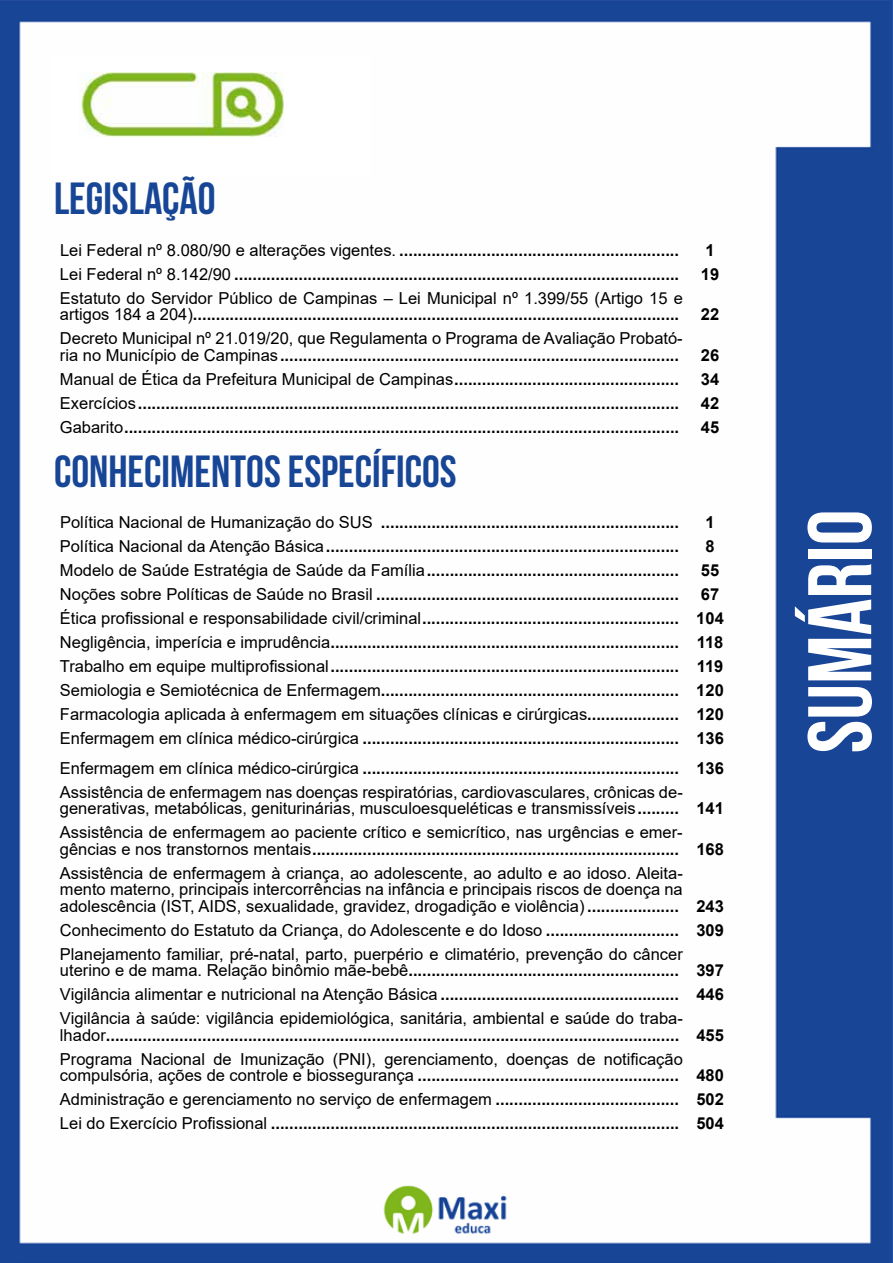
<style>
.page{position:relative;width:893px;height:1263px;background:#fff}
.page>*{position:absolute;margin:0;border:0;box-sizing:border-box;transform-origin:0 0}
.t1{font:700 90px "Bebas Neue";color:#fff}
.t2{font:700 45px "Bebas Neue";color:#184696}
.t3{font:700 16.5px/24px "Arial";color:#000}
.t4{font:16.5px/24px "Arial";color:#000}
.s1{font-weight:400}
.s2{font-weight:700}
</style>
<div class="page">
<img style="left:0;top:0;width:893px;height:1263px">
<div style="left:53px;top:55px;width:317px;height:121px;background:#fff"></div>
<img style="left:81px;top:72px;width:202px;height:64px">
<h2 class="t2" style="left:54px;top:174px;width:163px">LEGISLAÇÃO</h2>
<p class="t3" style="left:60px;top:238px;width:621px"><span class="s1">Lei Federal nº 8.080/90 e alterações vigentes.</span> .............................................................</p>
<p class="t3" style="left:705px;top:238px;width:11px">1</p>
<p class="t3" style="left:60px;top:262px;width:621px"><span class="s1">Lei Federal nº 8.142/90</span> .................................................................................................</p>
<p class="t3" style="left:701px;top:262px;width:20px">19</p>
<p class="t3" style="left:60px;top:290px;width:624px;line-height:16.5px"><span class="s1">Estatuto do Servidor Público de Campinas – Lei Municipal nº 1.399/55 (Artigo 15 e artigos 184 a 204)</span>..........................................................................................................</p>
<p class="t3" style="left:701px;top:302px;width:20px">22</p>
<p class="t4" style="left:60px;top:330px;width:624px;line-height:16.5px">Decreto Municipal nº 21.019/20, que Regulamenta o Programa de Avaliação Probató&shy;ria no Município de Campinas<span class="s2">.......................................................................................</span></p>
<p class="t3" style="left:701px;top:343px;width:20px">26</p>
<p class="t3" style="left:60px;top:367px;width:620px"><span class="s1">Manual de Ética da Prefeitura Municipal de Campinas</span>.................................................</p>
<p class="t3" style="left:701px;top:367px;width:20px">34</p>
<p class="t3" style="left:60px;top:391px;width:621px"><span class="s1">Exercícios</span>......................................................................................................................</p>
<p class="t3" style="left:701px;top:391px;width:20px">42</p>
<p class="t3" style="left:60px;top:415px;width:621px"><span class="s1">Gabarito</span>.........................................................................................................................</p>
<p class="t3" style="left:701px;top:415px;width:20px">45</p>
<h2 class="t2" style="left:54px;top:446px;width:404px">CONHECIMENTOS ESPECÍFICOS</h2>
<p class="t3" style="left:60px;top:510px;width:621px"><span class="s1">Política Nacional de Humanização do SUS</span> .................................................................</p>
<p class="t3" style="left:705px;top:510px;width:11px">1</p>
<p class="t3" style="left:60px;top:534px;width:621px"><span class="s1">Política Nacional da Atenção Básica</span>.............................................................................</p>
<p class="t3" style="left:705px;top:534px;width:11px">8</p>
<p class="t3" style="left:60px;top:558px;width:621px"><span class="s1">Modelo de Saúde Estratégia de Saúde da Família</span>.......................................................</p>
<p class="t3" style="left:701px;top:558px;width:20px">55</p>
<p class="t3" style="left:60px;top:582px;width:621px"><span class="s1">Noções sobre Políticas de Saúde no Brasil</span> ..................................................................</p>
<p class="t3" style="left:60px;top:582px;width:665px;text-indent:641px">67<br><span class="s1">Ética profissional e responsabilidade civil/criminal</span>........................................................ 104<br><span class="s1">Negligência, imperícia e imprudência</span>............................................................................ 118<br><span class="s1">Trabalho em equipe multiprofissional</span>............................................................................ 119<br><span class="s1">Semiologia e Semiotécnica de Enfermagem</span>................................................................. 120<br><span class="s1">Farmacologia aplicada à enfermagem em situações clínicas e cirúrgicas</span>.................... 120<br><span class="s1">Enfermagem em clínica médico-cirúrgica</span> ..................................................................... 136</p>
<p class="t4" style="left:60px;top:756px;width:665px">Enfermagem em clínica médico-cirúrgica <span class="s2">..................................................................... 136<br></span>Assistência de enfermagem nas doenças respiratórias, cardiovasculares, crônicas de-</p>
<p class="t4" style="left:60px;top:796px;width:665px">generativas, metabólicas, geniturinárias, musculoesqueléticas e transmissíveis<span class="s2">......... 141<br></span>Assistência de enfermagem ao paciente crítico e semicrítico, nas urgências e emer-</p>
<p class="t4" style="left:60px;top:837px;width:665px">gências e nos transtornos mentais<span class="s2">................................................................................ 168<br></span>Assistência de enfermagem à criança, ao adolescente, ao adulto e ao idoso. Aleita-</p>
<p class="t4" style="left:60px;top:881px;width:665px;line-height:16.5px">mento materno, principais intercorrências na infância e principais riscos de doença na adolescência (IST, AIDS, sexualidade, gravidez, drogadição e violência) <span class="s2">.................... 243</span></p>
<p class="t4" style="left:60px;top:918px;width:665px">Conhecimento do Estatuto da Criança, do Adolescente e do Idoso <span class="s2">............................. 309<br></span>Planejamento familiar, pré-natal, parto, puerpério e climatério, prevenção do câncer</p>
<p class="t4" style="left:60px;top:958px;width:665px;text-align:justify">uterino e de mama. Relação binômio mãe-bebê<span class="s2">........................................................... 397<br></span>Vigilância alimentar e nutricional na Atenção Básica <span class="s2">.................................................... 446<br></span>Vigilância à saúde: vigilância epidemiológica, sanitária, ambiental e saúde do traba-</p>
<p class="t3" style="left:60px;top:1023px;width:665px"><span class="s1">lhador</span>............................................................................................................................. 455<br><span class="s1">Programa Nacional de Imunização (PNI), gerenciamento, doenças de notificação</span></p>
<p class="t3" style="left:60px;top:1064px;width:665px;text-align:justify"><span class="s1">compulsória, ações de controle e biossegurança</span> ......................................................... 480<br><span class="s1">Administração e gerenciamento no serviço de enfermagem</span> ........................................ 502<br><span class="s1">Lei do Exercício Profissional</span> ......................................................................................... 504</p>
<h1 class="t1" style="left:791px;top:753px;width:245px;rotate:-90deg">SUMÁRIO</h1>
</div>
